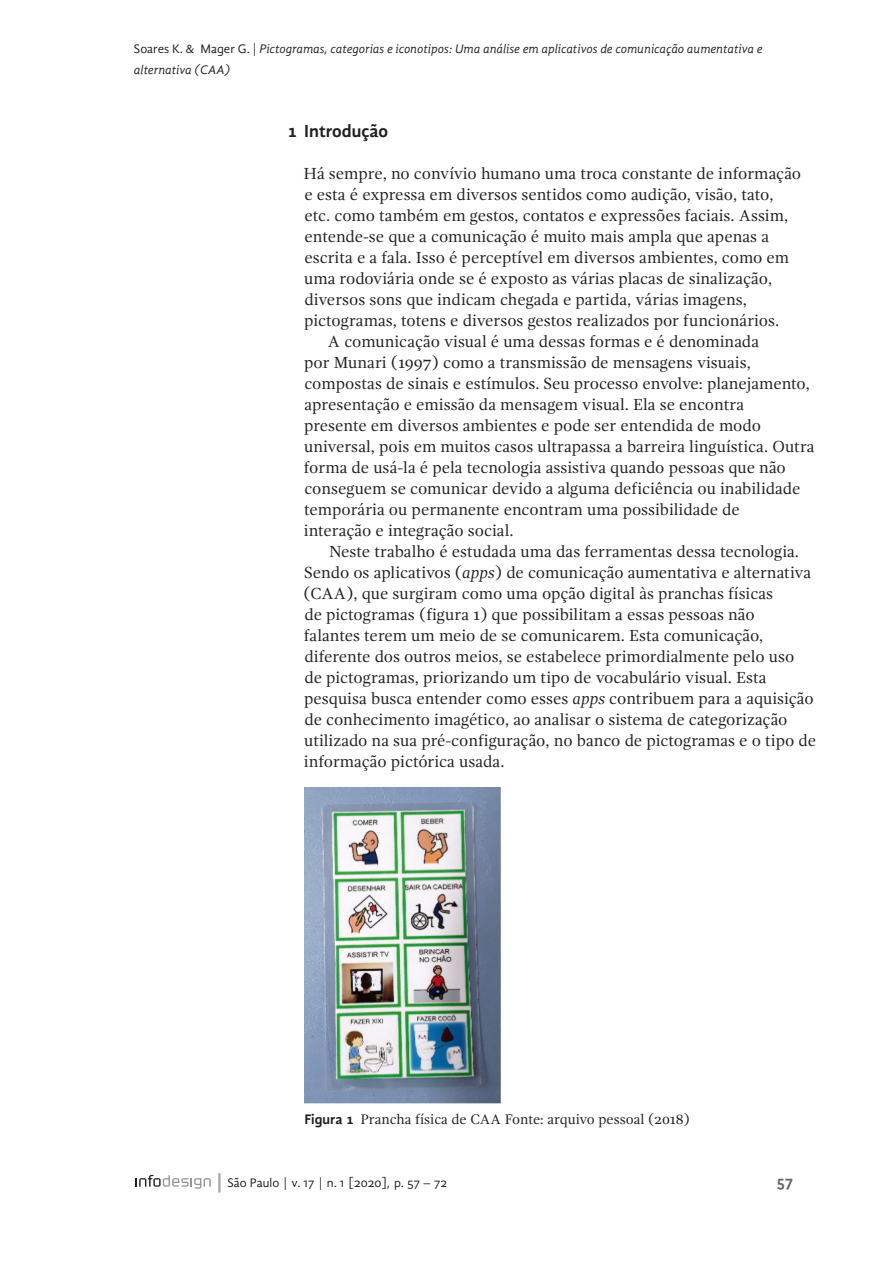
<style>
.page{position:relative;width:893px;height:1263px;background:#fff}
.page>*{position:absolute;margin:0;border:0;box-sizing:border-box;transform-origin:0 0}
.t1{font:700 18px "Gandhi Sans";color:#231f20}
.PT_Corpo_de_texto{font:16.5px/21px "Gandhi Serif";color:#231f20}
.t2{font:700 16.5px "Gandhi Sans";color:#636366}
.t3{font:14.25px "Gandhi Serif";color:#231f20}
.t4{font:italic 12.75px/21px "Gandhi Sans";color:#231f20}
.t5{font:12.75px "Gandhi Sans";color:#231f20}
.s1{font-style:normal}
.s2{font-style:italic}
.s3{font-family:"Gandhi Sans";font-weight:700}
.s4{font-size:19.2px;color:#a8a9ad}
</style>
<div class="page">
<svg style="left:136px;top:1175px;width:75px;height:13px"></svg>
<img style="left:304px;top:788px;width:197px;height:316px">
<p class="t4" style="left:134px;top:38px;width:630px"><span class="s1">Soares K. &amp; Mager G. |</span> Pictogramas, categorias e iconotipos: Uma análise em aplicativos de comunicação aumentativa e alternativa (CAA)</p>
<p class="t1" style="left:287px;top:120px;width:102px">1 Introdução</p>
<p class="PT_Corpo_de_texto" style="left:303px;top:163px;width:499px">Há sempre, no convívio humano uma troca constante de informação e esta é expressa em diversos sentidos como audição, visão, tato, etc. como também em gestos, contatos e expressões faciais. Assim, entende-se que a comunicação é muito mais ampla que apenas a escrita e a fala. Isso é perceptível em diversos ambientes, como em uma rodoviária onde se é exposto as várias placas de sinalização, diversos sons que indicam chegada e partida, várias imagens, pictogramas, totens e diversos gestos realizados por funcionários.</p>
<p class="PT_Corpo_de_texto" style="left:304px;top:331px;width:512px;text-indent:24px">A comunicação visual é uma dessas formas e é denominada<br>por Munari (1997) como a transmissão de mensagens visuais, compostas de sinais e estímulos. Seu processo envolve: planejamento, apresentação e emissão da mensagem visual. Ela se encontra<br>presente em diversos ambientes e pode ser entendida de modo universal, pois em muitos casos ultrapassa a barreira linguística. Outra forma de usá-la é pela tecnologia assistiva quando pessoas que não conseguem se comunicar devido a alguma deficiência ou inabilidade temporária ou permanente encontram uma possibilidade de<br>interação e integração social.</p>
<p class="PT_Corpo_de_texto" style="left:303px;top:541px;width:514px;text-indent:26px">Neste trabalho é estudada uma das ferramentas dessa tecnologia.<br>Sendo os aplicativos (<span class="s2">apps</span>) de comunicação aumentativa e alternativa (CAA), que surgiram como uma opção digital às pranchas físicas<br>de pictogramas (figura 1) que possibilitam a essas pessoas não<br>falantes terem um meio de se comunicarem. Esta comunicação, diferente dos outros meios, se estabelece primordialmente pelo uso<br>de pictogramas, priorizando um tipo de vocabulário visual. Esta pesquisa busca entender como esses <span class="s2">apps</span> contribuem para a aquisição de conhecimento imagético, ao analisar o sistema de categorização utilizado na sua pré-configuração, no banco de pictogramas e o tipo de informação pictórica usada.</p>
<p class="t3" style="left:304px;top:1111px;width:387px"><span class="s3">Figura 1</span> Prancha física de CAA Fonte: arquivo pessoal (2018)</p>
<p class="t5" style="left:214px;top:1175px;width:235px"><span class="s4">|</span>São Paulo | v. 17 | n. 1 [2020], p. 57 – 72</p>
<p class="t2" style="left:777px;top:1171px;width:18px">57</p>
</div>
